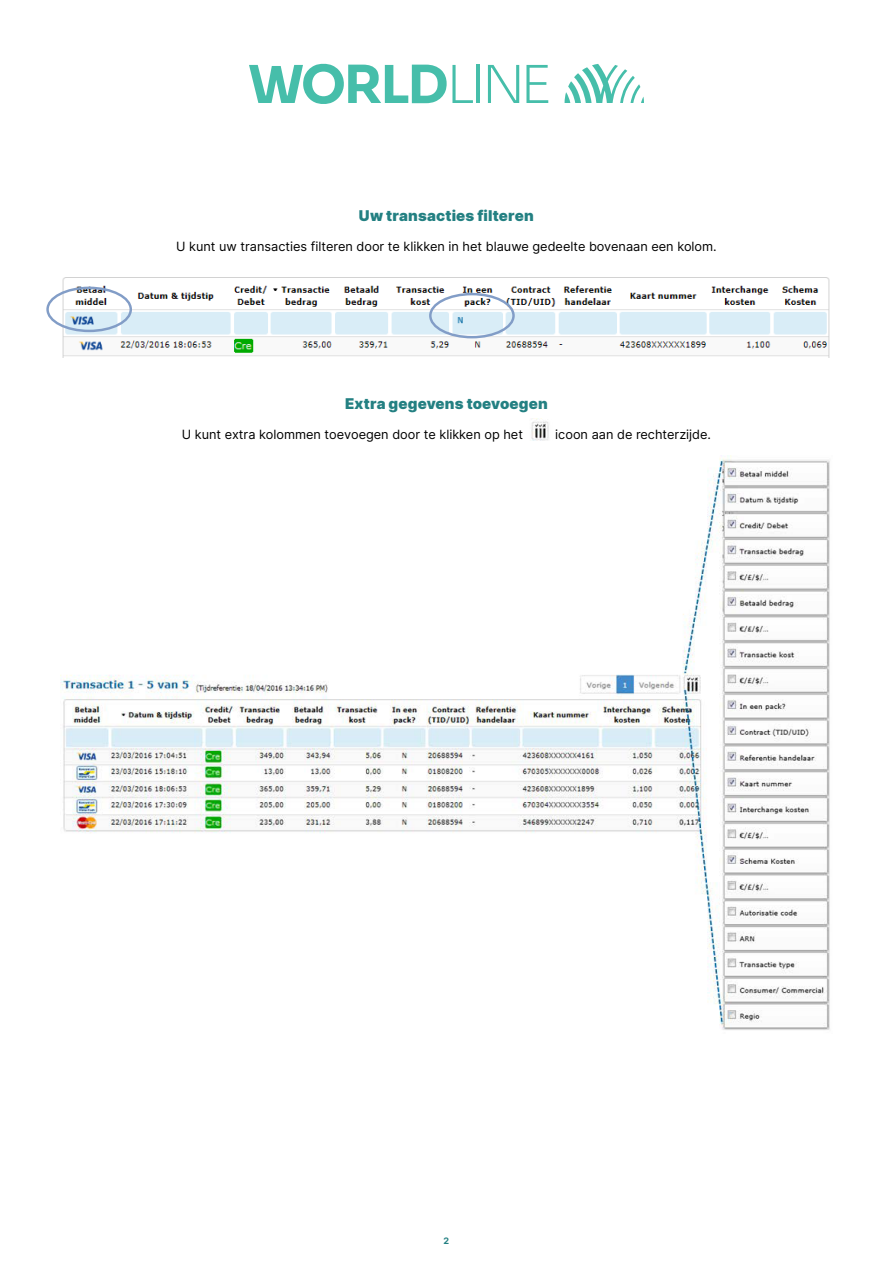
<style>
.page{position:relative;width:893px;height:1263px;background:#fff}
.page>*{position:absolute;margin:0;border:0;box-sizing:border-box;transform-origin:0 0}
.t1{font:900 15px "Inter";letter-spacing:.01em;color:#238082}
.t2{font:12.75px "Inter";color:#000}
.t3{font:700 9px "Inter";color:#238082}
</style>
<div class="page">
<svg style="left:565px;top:64px;width:79px;height:39px"></svg>
<hr style="left:476px;top:65px;width:4px;height:38px;background:#46beaa">
<svg style="left:526px;top:65px;width:22px;height:38px"></svg>
<svg style="left:488px;top:65px;width:31px;height:38px"></svg>
<svg style="left:249px;top:63px;width:224px;height:41px"></svg>
<img style="left:61px;top:277px;width:769px;height:81px">
<div style="left:46px;top:287px;width:86px;height:45px;border:2px solid #829dc7;border-radius:50%"></div>
<div style="left:429px;top:293px;width:86px;height:45px;border:2px solid #829dc7;border-radius:50%"></div>
<img style="left:61px;top:455px;width:769px;height:575px">
<img style="left:531px;top:418px;width:18px;height:23px">
<p class="t1" style="left:359px;top:205px;width:176px">Uw transacties filteren</p>
<p class="t2" style="left:176px;top:237px;width:542px">U kunt uw transacties filteren door te klikken in het blauwe gedeelte bovenaan een kolom.</p>
<p class="t1" style="left:345px;top:392px;width:204px">Extra gegevens toevoegen</p>
<p class="t2" style="left:182px;top:425px;width:343px">U kunt extra kolommen toevoegen door te klikken op het</p>
<p class="t2" style="left:555px;top:425px;width:157px">icoon aan de rechterzijde.</p>
<p class="t3" style="left:444px;top:1234px;width:7px">2</p>
</div>
